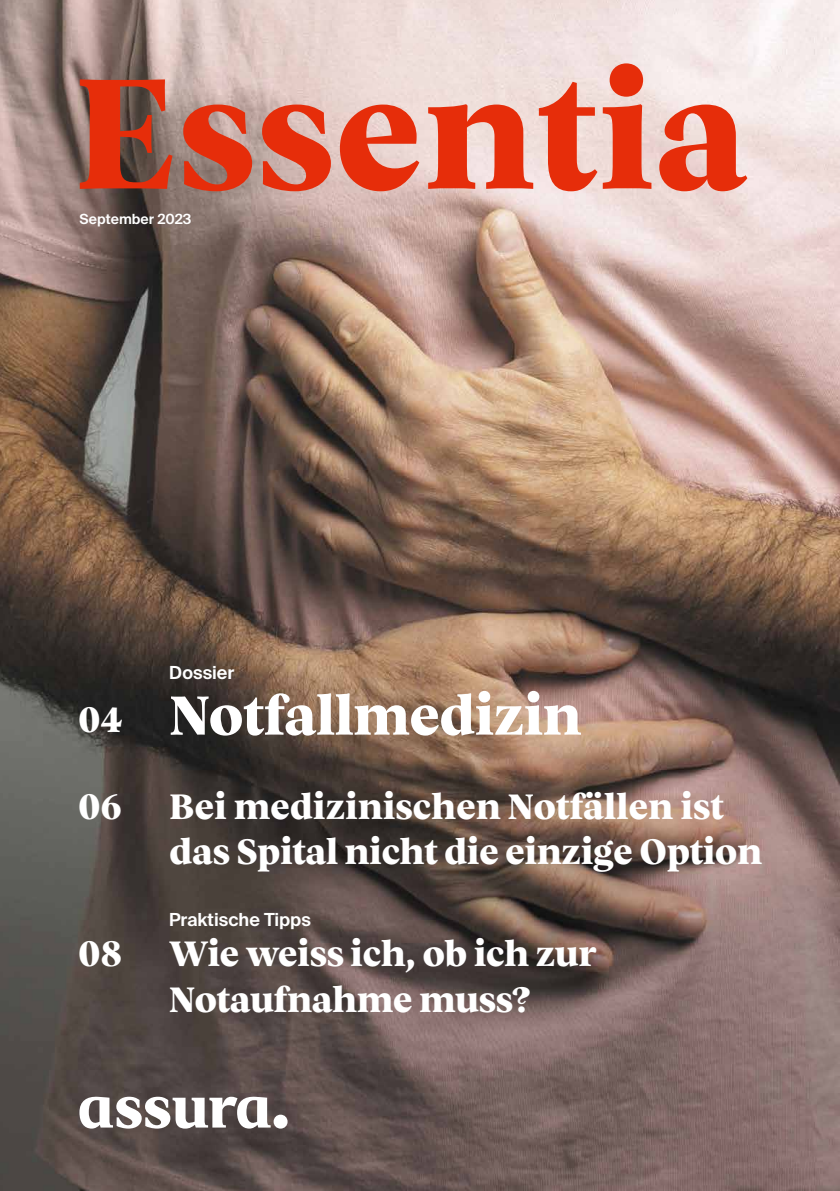
<style>
.page{position:relative;width:840px;height:1191px;background:#fff}
.page>*{position:absolute;margin:0;border:0;box-sizing:border-box;transform-origin:0 0}
.t1{font:800 160px "Vesterbro";color:#e62d0a}
.t2{font:800 56px "Vesterbro";letter-spacing:-.02em;color:#fff}
.t3{font:800 36px/45.4px "Vesterbro";letter-spacing:-.02em;color:#fff}
.t4{font:600 18px "Suisse Intl";color:#fff}
.t5{font:600 14px "Suisse Intl";color:#fff}
</style>
<div class="page">
<img style="left:0;top:0;width:839px;height:1191px">
<svg style="left:79px;top:1096px;width:208px;height:32px"></svg>
<h1 class="t1" style="left:73px;top:15px;width:676px">Essentia</h1>
<p class="t5" style="left:79px;top:211px;width:113px">September 2023</p>
<p class="t3" style="left:78px;top:695px;width:46px">04</p>
<p class="t3" style="left:78px;top:782px;width:45px">06</p>
<p class="t3" style="left:78px;top:929px;width:45px">08</p>
<p class="t4" style="left:169px;top:662px;width:67px">Dossier</p>
<h2 class="t2" style="left:169px;top:674px;width:414px">Notfallmedizin</h2>
<p class="t3" style="left:169px;top:782px;width:594px">Bei medizinischen Notfällen ist das Spital nicht die einzige Option</p>
<p class="t4" style="left:169px;top:909px;width:143px">Praktische Tipps</p>
<p class="t3" style="left:169px;top:929px;width:429px">Wie weiss ich, ob ich zur<br>Notaufnahme muss?</p>
</div>
